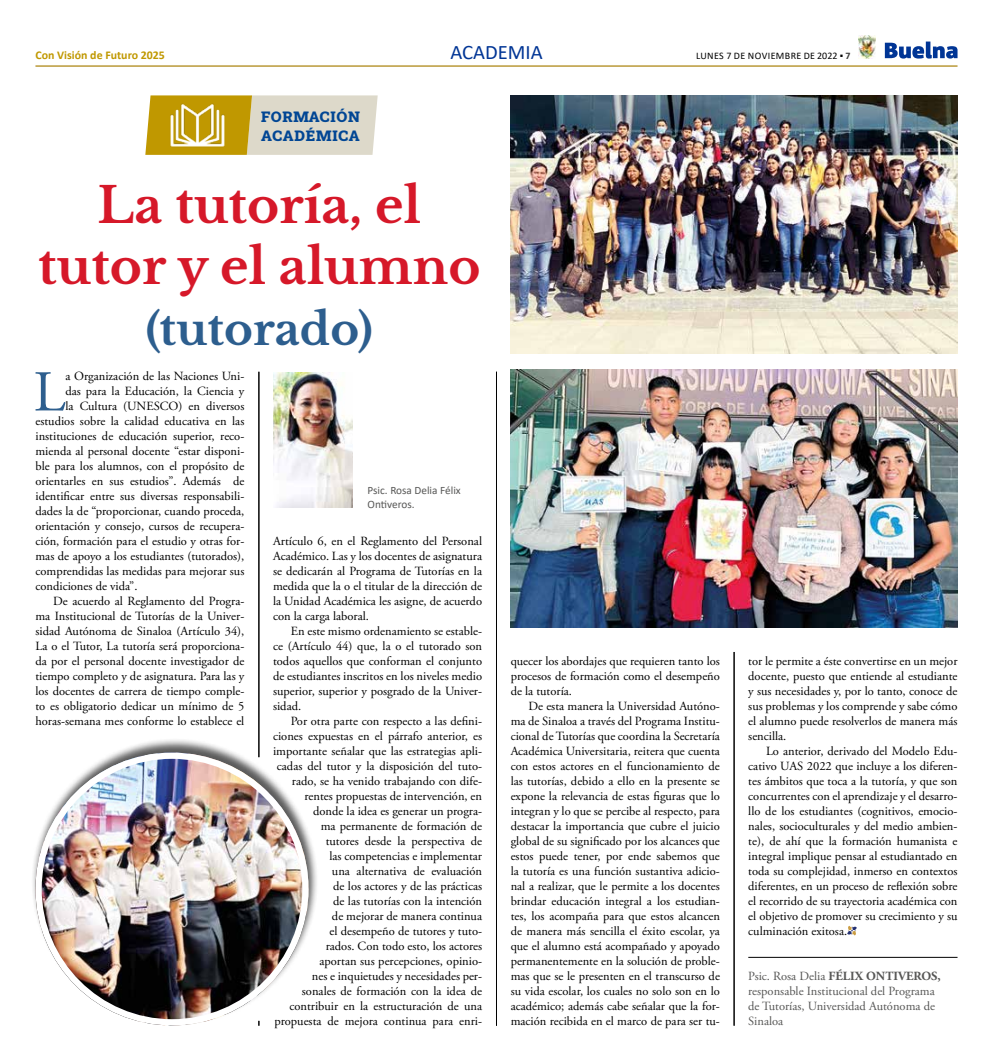
<style>
.page{position:relative;width:993px;height:1063px;background:#fff}
.page>*{position:absolute;margin:0;border:0;box-sizing:border-box;transform-origin:0 0}
.t1{font:57.75px "Adobe Garamond Pro";color:#2d5e8e}
.t2{font:700 48.75px/61.1px "Libre Baskerville";color:#d61829;text-align:center}
.t3{font:700 43.75px "Libre Baskerville";color:#2d5e8e}
.t4{font:20.62px "Calibri";color:#003595}
.t5{font:900 14.88px/18.9px "Roboto Slab";letter-spacing:.05em;color:#014694}
.t6{font:12.5px/15px "Adobe Garamond Pro";color:#000;text-align:justify}
.t7{font:12.5px/15px "Adobe Garamond Pro";color:#575756}
.t8{font:700 11.88px "Calibri";color:#c09800}
.t9{font:11.25px/13.5px "Calibri";color:#575756}
.t10{font:10px "Calibri";letter-spacing:.04em;color:#000}
.s1{font-weight:700;color:#3c3c3b}
.s2{font-weight:700}
</style>
<div class="page">
<hr style="left:35px;top:65px;width:922px;height:2px;background:#ac8511">
<svg style="left:884px;top:42px;width:73px;height:17px"></svg>
<img style="left:858px;top:35px;width:17px;height:24px">
<hr style="left:748px;top:957px;width:209px;height:1px;background:#000">
<svg style="left:847px;top:926px;width:9px;height:9px"></svg>
<hr style="left:258px;top:372px;width:1px;height:385px;background:#000">
<hr style="left:496px;top:372px;width:1px;height:654px;background:#000">
<hr style="left:733px;top:652px;width:1px;height:374px;background:#000">
<img style="left:273px;top:373px;width:79px;height:135px">
<img style="left:510px;top:95px;width:447px;height:258px">
<img style="left:510px;top:369px;width:447px;height:258px">
<div style="left:31px;top:738px;width:287px;height:288px;background:#000;opacity:.65"></div>
<img style="left:35px;top:753px;width:273px;height:272px;border-radius:136px">
<div style="left:35px;top:753px;width:273px;height:272px;border:6px solid #fff;border-radius:50%"></div>
<svg style="left:145px;top:95px;width:232px;height:60px;background:#d5c790"></svg>
<img style="left:167px;top:102px;width:60px;height:46px">
<p class="t8" style="left:35px;top:46px;width:131px">Con Visión de Futuro 2025</p>
<h3 class="t4" style="left:450px;top:37px;width:94px">ACADEMIA</h3>
<p class="t10" style="left:695px;top:48px;width:156px">LUNES 7 DE NOVIEMBRE DE 2022 ▪ <span class="s1">7</span></p>
<p class="t5" style="left:261px;top:107px;width:100px">FORMACIÓN<br>ACADÉMICA</p>
<h2 class="t2" style="left:38px;top:175px;width:444px">La tutoría, el tutor y el alumno</h2>
<h3 class="t3" style="left:146px;top:303px;width:229px">(tutorado)</h3>
<h1 class="t1" style="left:33px;top:357px;width:33px">L</h1>
<p class="t6" style="left:65px;top:369px;width:180px">a Organización de las Naciones Uni-</p>
<p class="t6" style="left:65px;top:384px;width:180px">das para la Educación, la Ciencia y</p>
<p class="t6" style="left:65px;top:399px;width:180px">la Cultura (UNESCO) en diversos</p>
<p class="t6" style="left:35px;top:414px;width:210px">estudios sobre la calidad educativa en las</p>
<p class="t6" style="left:35px;top:429px;width:210px">instituciones de educación superior, reco-</p>
<p class="t6" style="left:35px;top:444px;width:210px">mienda al personal docente “estar disponi-</p>
<p class="t6" style="left:35px;top:459px;width:210px">ble para los alumnos, con el propósito de</p>
<p class="t6" style="left:35px;top:474px;width:210px">orientarles en sus estudios”. Además de</p>
<p class="t6" style="left:35px;top:489px;width:210px">identificar entre sus diversas responsabili-</p>
<p class="t6" style="left:35px;top:504px;width:210px">dades la de “proporcionar, cuando proceda,</p>
<p class="t6" style="left:35px;top:519px;width:210px">orientación y consejo, cursos de recupera-</p>
<p class="t6" style="left:35px;top:534px;width:210px">ción, formación para el estudio y otras for-</p>
<p class="t6" style="left:35px;top:549px;width:210px">mas de apoyo a los estudiantes (tutorados),</p>
<p class="t6" style="left:35px;top:564px;width:210px">comprendidas las medidas para mejorar sus</p>
<p class="t6" style="left:35px;top:579px;width:103px">condiciones de vida”.</p>
<p class="t6" style="left:53px;top:594px;width:193px">De acuerdo al Reglamento del Progra-</p>
<p class="t6" style="left:35px;top:609px;width:210px">ma Institucional de Tutorías de la Univer-</p>
<p class="t6" style="left:35px;top:624px;width:210px">sidad Autónoma de Sinaloa (Artículo 34),</p>
<p class="t6" style="left:35px;top:639px;width:210px">La o el Tutor, La tutoría será proporciona-</p>
<p class="t6" style="left:35px;top:654px;width:210px">da por el personal docente investigador de</p>
<p class="t6" style="left:35px;top:669px;width:210px">tiempo completo y de asignatura. Para las y</p>
<p class="t6" style="left:35px;top:684px;width:210px">los docentes de carrera de tiempo comple-</p>
<p class="t6" style="left:35px;top:699px;width:210px">to es obligatorio dedicar un mínimo de 5</p>
<p class="t6" style="left:35px;top:714px;width:210px">horas-semana mes conforme lo establece el</p>
<p class="t9" style="left:367px;top:483px;width:95px">Psic. Rosa Delia Félix<br>Ontiveros.</p>
<p class="t6" style="left:273px;top:534px;width:210px">Artículo 6, en el Reglamento del Personal Académico. Las y los docentes de asignatura se dedicarán al Programa de Tutorías en la medida que la o el titular de la dirección de la Unidad Académica les asigne, de acuerdo con la carga laboral.</p>
<p class="t6" style="left:273px;top:624px;width:210px;text-indent:18px">En este mismo ordenamiento se estable&shy;ce (Artículo 44) que, la o el tutorado son todos aquellos que conforman el conjunto de estudiantes inscritos en los niveles medio superior, superior y posgrado de la Univer&shy;sidad.</p>
<p class="t6" style="left:273px;top:714px;width:210px;text-align:right">Por otra parte con respecto a las defini&shy;ciones expuestas en el párrafo anterior, es importante señalar que las estrategias apli&shy;cadas del tutor y la disposición del tuto&shy;rado, se ha venido trabajando con dife&shy;rentes propuestas de intervención, en donde la idea es generar un progra-<br>ma permanente de formación de<br>tutores desde la perspectiva de<br>las competencias e implementar<br>una alternativa de evaluación<br>de los actores y de las prácticas<br>de las tutorías con la intención<br>de mejorar de manera continua<br>el desempeño de tutores y tuto-<br>rados. Con todo esto, los actores<br>aportan sus percepciones, opinio-<br>nes e inquietudes y necesidades per-<br>sonales de formación con la idea de contribuir en la estructuración de una propuesta de mejora continua para enri-</p>
<p class="t6" style="left:510px;top:654px;width:211px">quecer los abordajes que requieren tanto los procesos de formación como el desempeño de la tutoría.</p>
<p class="t6" style="left:510px;top:699px;width:211px;text-indent:18px">De esta manera la Universidad Autóno&shy;ma de Sinaloa a través del Programa Institu&shy;cional de Tutorías que coordina la Secretaría Académica Universitaria, reitera que cuenta con estos actores en el funcionamiento de las tutorías, debido a ello en la presente se expone la relevancia de estas figuras que lo integran y lo que se percibe al respecto, para destacar la importancia que cubre el juicio global de su significado por los alcances que estos puede tener, por ende sabemos que la tutoría es una función sustantiva adicio&shy;nal a realizar, que le permite a los docentes brindar educación integral a los estudian&shy;tes, los acompaña para que estos alcancen de manera más sencilla el éxito escolar, ya que el alumno está acompañado y apoyado permanentemente en la solución de proble&shy;mas que se le presenten en el transcurso de su vida escolar, los cuales no solo son en lo académico; además cabe señalar que la for&shy;mación recibida en el marco de para ser tu-</p>
<p class="t6" style="left:748px;top:654px;width:211px">tor le permite a éste convertirse en un mejor docente, puesto que entiende al estudiante y sus necesidades y, por lo tanto, conoce de sus problemas y los comprende y sabe cómo el alumno puede resolverlos de manera más sencilla.</p>
<p class="t6" style="left:748px;top:744px;width:211px;text-indent:18px">Lo anterior, derivado del Modelo Edu&shy;cativo UAS 2022 que incluye a los diferen&shy;tes ámbitos que toca a la tutoría, y que son concurrentes con el aprendizaje y el desarro&shy;llo de los estudiantes (cognitivos, emocio&shy;nales, socioculturales y del medio ambien&shy;te), de ahí que la formación humanista e integral implique pensar al estudiantado en toda su complejidad, inmerso en contextos diferentes, en un proceso de reflexión sobre el recorrido de su trayectoria académica con el objetivo de promover su crecimiento y su culminación exitosa.</p>
<p class="t7" style="left:748px;top:969px;width:194px">Psic. Rosa Delia <span class="s2">FÉLIX ONTIVEROS, </span>responsable Institucional del Programa de Tutorías, Universidad Autónoma de<br>Sinaloa</p>
</div>
